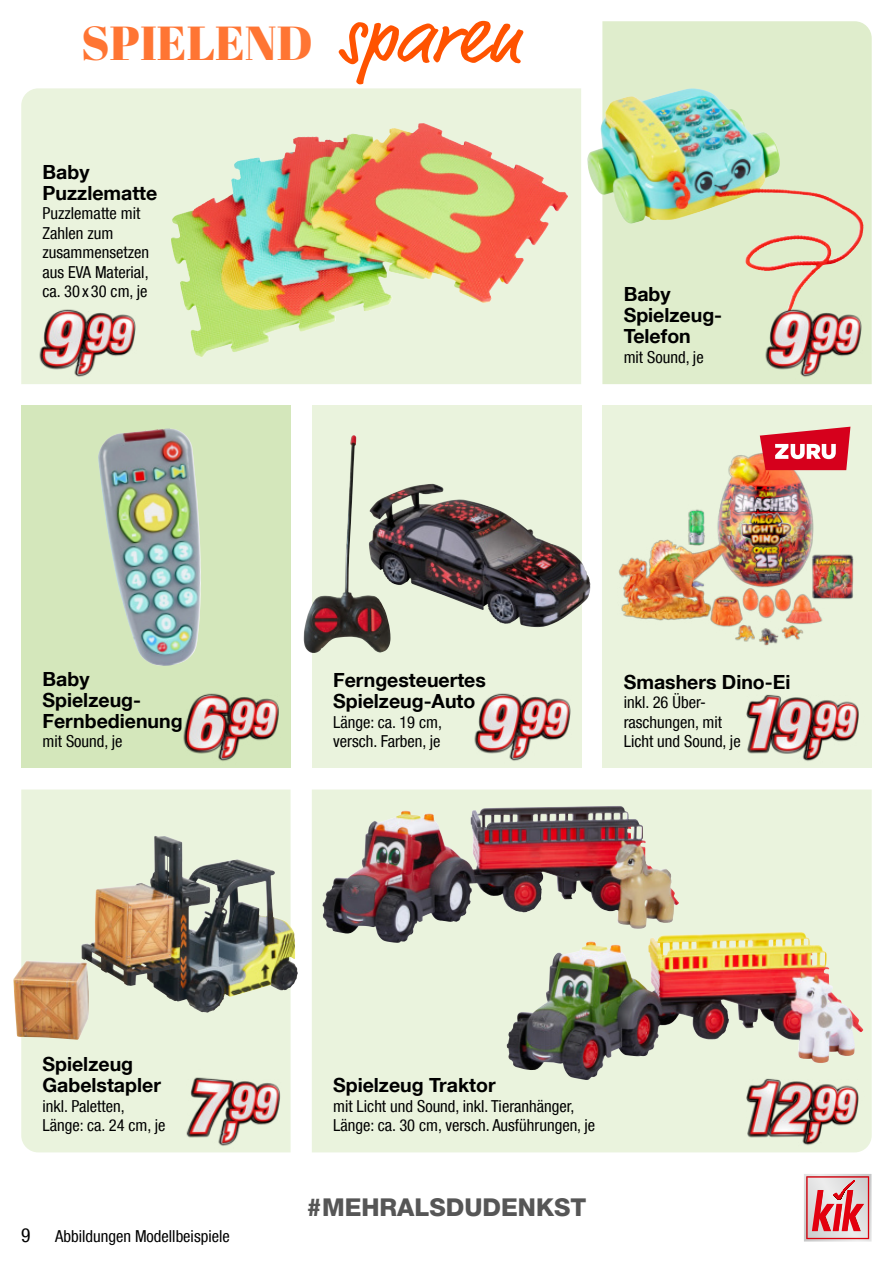
<style>
.page{position:relative;width:893px;height:1263px;background:#fff}
.page>*{position:absolute;margin:0;border:0;box-sizing:border-box;transform-origin:0 0}
.t1{font:47.7px "Abril Fatface";color:#ff7533}
.t2{font:800 24.45px "Helvetica Neue LT Com";color:#565656}
.t3{font:700 19.5px/21px "Helvetica Neue LT Com";color:#000}
.t4{font:condensed 19.5px "Helvetica Neue LT Com";color:#000}
.t5{font:condensed 16.5px/19.5px "Helvetica Neue LT Com";color:#000}
.s1{font-family:"Market Pro";font-size:79.2px;color:#ff5300}
</style>
<div class="page">
<svg style="left:21px;top:789px;width:270px;height:363px;background:#e5e8d0"></svg>
<div style="left:602px;top:405px;width:270px;height:363px;background:#eaf3dd"></div>
<div style="left:312px;top:405px;width:269px;height:363px;background:#eaf3dd"></div>
<div style="left:21px;top:405px;width:270px;height:363px;background:#d4e7bb"></div>
<div style="left:602px;top:21px;width:270px;height:363px;background:#dfedcc"></div>
<svg style="left:312px;top:789px;width:560px;height:363px;background:#e5e7d1"></svg>
<svg style="left:21px;top:88px;width:560px;height:296px;background:#e0d7b4"></svg>
<img style="left:248px;top:123px;width:174px;height:39px">
<img style="left:587px;top:88px;width:241px;height:136px">
<img style="left:322px;top:806px;width:297px;height:137px">
<img style="left:506px;top:933px;width:244px;height:147px">
<img style="left:98px;top:429px;width:103px;height:237px">
<img style="left:390px;top:484px;width:200px;height:143px">
<img style="left:618px;top:426px;width:236px;height:220px">
<img style="left:81px;top:837px;width:203px;height:176px">
<img style="left:303px;top:435px;width:87px;height:218px">
<img style="left:34px;top:301px;width:112px;height:83px">
<img style="left:474px;top:693px;width:97px;height:68px">
<img style="left:760px;top:301px;width:112px;height:83px">
<img style="left:746px;top:694px;width:113px;height:67px">
<img style="left:721px;top:1070px;width:150px;height:82px">
<img style="left:183px;top:693px;width:96px;height:68px">
<img style="left:179px;top:1070px;width:112px;height:82px">
<svg style="left:804px;top:1174px;width:68px;height:68px;background:#de989d"></svg>
<svg style="left:760px;top:427px;width:90px;height:43px;background:#df4656"></svg>
<h1 class="t1" style="left:81px;top:18px;width:441px">SPIELEND <span class="s1">sparen</span></h1>
<p class="t3" style="left:43px;top:163px;width:116px">Baby<br>Puzzlematte</p>
<p class="t5" style="left:43px;top:205px;width:108px">Puzzlematte mit<br>Zahlen zum zusammensetzen aus EVA Material, ca. 30 x 30 cm, je</p>
<p class="t3" style="left:624px;top:286px;width:100px">Baby<br>Spielzeug-<br>Telefon</p>
<p class="t5" style="left:624px;top:349px;width:82px">mit Sound, je</p>
<p class="t3" style="left:43px;top:670px;width:142px">Baby<br>Spielzeug-<br>Fernbedienung</p>
<p class="t5" style="left:43px;top:733px;width:82px">mit Sound, je</p>
<p class="t3" style="left:333px;top:671px;width:154px">Ferngesteuertes<br>Spielzeug-Auto</p>
<p class="t5" style="left:333px;top:713px;width:110px">Länge: ca. 19 cm, versch. Farben, je</p>
<p class="t3" style="left:624px;top:673px;width:168px">Smashers Dino-Ei</p>
<p class="t5" style="left:624px;top:694px;width:118px">inkl. 26 Über&shy;raschungen, mit<br>Licht und Sound, je</p>
<p class="t3" style="left:43px;top:1055px;width:120px">Spielzeug<br>Gabelstapler</p>
<p class="t5" style="left:43px;top:1097px;width:124px">inkl. Paletten,<br>Länge: ca. 24 cm, je</p>
<p class="t4" style="left:21px;top:1227px;width:11px">9</p>
<p class="t5" style="left:55px;top:1227px;width:176px">Abbildungen Modellbeispiele</p>
<p class="t3" style="left:333px;top:1076px;width:164px">Spielzeug Traktor</p>
<p class="t5" style="left:333px;top:1097px;width:264px">mit Licht und Sound, inkl. Tieranhänger,<br>Länge: ca. 30 cm, versch. Ausführungen, je</p>
<h2 class="t2" style="left:307px;top:1194px;width:281px">#MEHRALSDUDENKST</h2>
</div>
